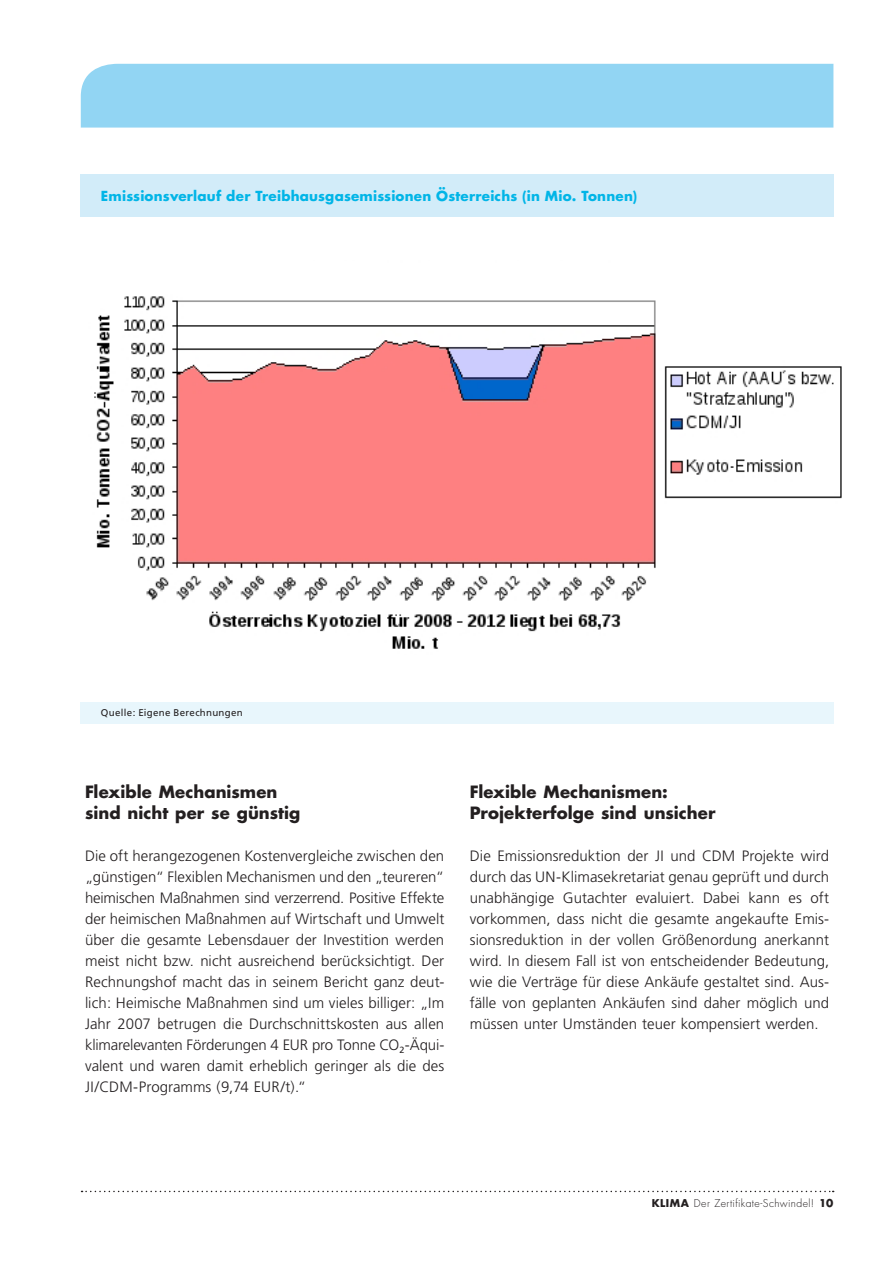
<style>
.page{position:relative;width:893px;height:1263px;background:#fff}
.page>*{position:absolute;margin:0;border:0;box-sizing:border-box;transform-origin:0 0}
.subheadline{font:700 16.5px "Futura";letter-spacing:.005em;color:#231f20}
.fliesstext{font:300 15px/21px "Frutiger";letter-spacing:.005em;color:#231f20;text-align:justify}
.tabellenüberschrift{font:700 13.5px "Futura";letter-spacing:.015em;color:#01b5e7}
.t1{font:300 10.5px "Futura";letter-spacing:.035em;color:#231f20}
.Quelle{font:9.75px "Frutiger";letter-spacing:.03em;color:#231f20}
.s1{font-weight:700}
</style>
<div class="page">
<svg style="left:82px;top:1191px;width:752px;height:1px"></svg>
<div style="left:81px;top:64px;width:752px;height:64px;background:#92d5f3"></div>
<div style="left:80px;top:702px;width:753px;height:21px;background:#e8f6fc"></div>
<div style="left:80px;top:174px;width:753px;height:43px;background:#d2ecf9"></div>
<img style="left:94px;top:296px;width:748px;height:353px">
<p class="tabellenüberschrift" style="left:101px;top:187px;width:538px">Emissionsverlauf der Treibhausgasemissionen Österreichs (in Mio. Tonnen)</p>
<p class="Quelle" style="left:101px;top:707px;width:143px">Quelle: Eigene Berechnungen</p>
<p class="subheadline" style="left:85px;top:780px;width:194px">Flexible Mechanismen</p>
<p class="subheadline" style="left:85px;top:801px;width:217px">sind nicht per se günstig</p>
<p class="fliesstext" style="left:85px;top:845px;width:361px">Die oft herangezogenen Kostenvergleiche zwischen den „günstigen“ Flexiblen Mechanismen und den „teureren“ heimischen Maßnahmen sind verzerrend. Positive Effekte der heimischen Maßnahmen auf Wirtschaft und Umwelt über die gesamte Lebensdauer der Investition werden meist nicht bzw. nicht ausreichend berücksichtigt. Der Rechnungshof macht das in seinem Bericht ganz deut&shy;lich: Heimische Maßnahmen sind um vieles billiger: „Im Jahr 2007 betrugen die Durchschnittskosten aus allen klimarelevanten Förderungen 4 EUR pro Tonne CO<sub>2</sub>-Äqui&shy;valent und waren damit erheblich geringer als die des JI/CDM-Programms (9,74 EUR/t).“</p>
<p class="subheadline" style="left:470px;top:780px;width:199px">Flexible Mechanismen:</p>
<p class="subheadline" style="left:470px;top:801px;width:247px">Projekterfolge sind unsicher</p>
<p class="fliesstext" style="left:470px;top:845px;width:361px">Die Emissionsreduktion der JI und CDM Projekte wird durch das UN-Klimasekretariat genau geprüft und durch unabhängige Gutachter evaluiert. Dabei kann es oft vorkommen, dass nicht die gesamte angekaufte Emis&shy;sionsreduktion in der vollen Größenordung anerkannt wird. In diesem Fall ist von entscheidender Bedeutung, wie die Verträge für diese Ankäufe gestaltet sind. Aus&shy;fälle von geplanten Ankäufen sind daher möglich und müssen unter Umständen teuer kompensiert werden.</p>
<p class="t1" style="left:652px;top:1196px;width:183px"><span class="s1">KLIMA</span> Der Zertifikate-Schwindel! <span class="s1">10</span></p>
</div>
